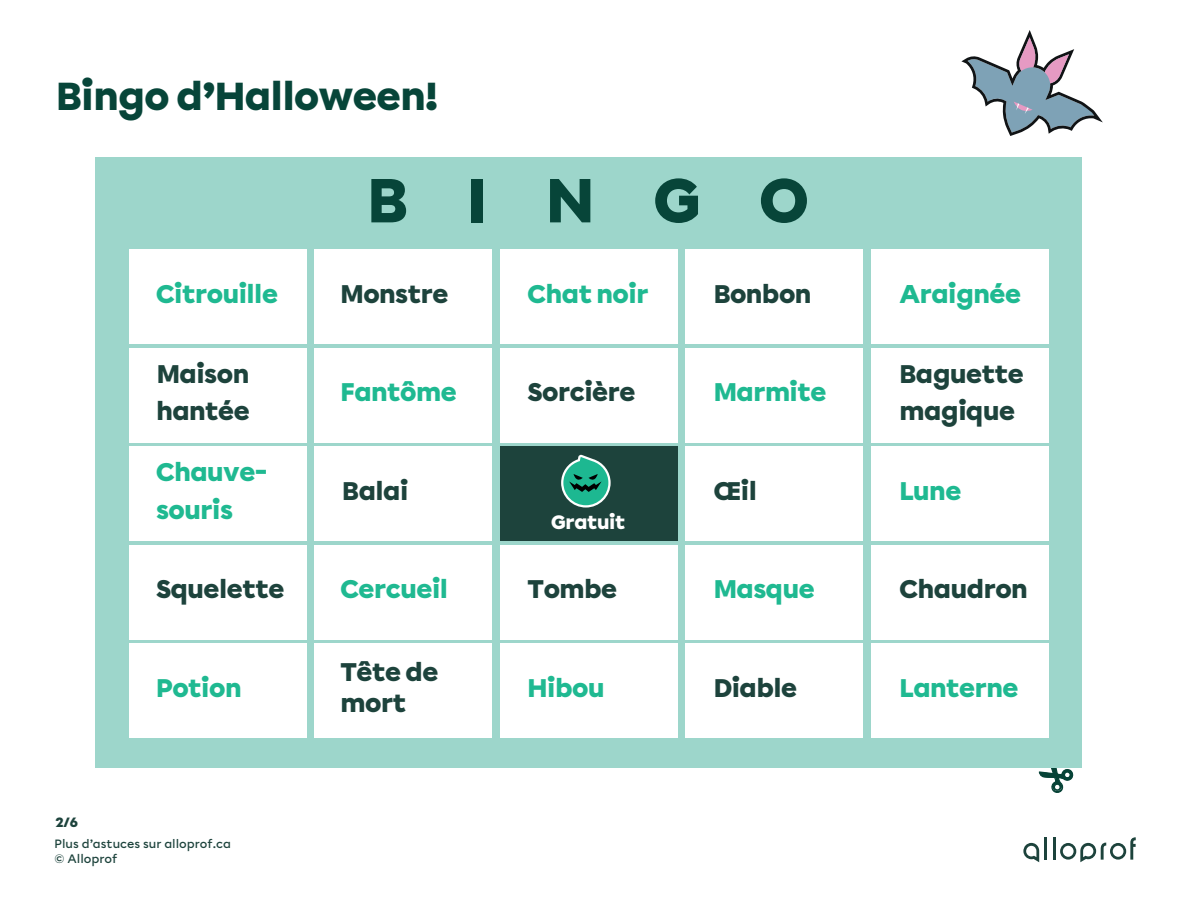
<style>
.page{position:relative;width:1188px;height:918px;background:#fff}
.page>*{position:absolute;margin:0;border:0;box-sizing:border-box;transform-origin:0 0}
.t1{font:900 61.95px "Chromatica Modifiee B";letter-spacing:.95em;color:#074539}
.t2{font:900 39px "Chromatica Modifiee B";letter-spacing:-.02em;color:#074539}
.t3{font:900 25.5px/37.5px "Chromatica Modifiee B";letter-spacing:-.02em;color:#1d433c}
.t4{font:900 25.5px/37.5px "Chromatica Modifiee B";letter-spacing:-.02em;color:#1fb991}
.t5{font:900 19.35px "Chromatica Modifiee B";letter-spacing:-.02em;color:#fff}
.t6{font:900 13.5px "Chromatica Modifiee B";color:#1d433c}
.t7{font:500 12.15px "Chromatica Modifiee B";color:#1d433c}
.t8{font:500 12px "Chromatica Modifiee B";color:#1d433c}
</style>
<div class="page">
<svg style="left:1039px;top:768px;width:35px;height:25px"></svg>
<div style="left:96px;top:157px;width:986px;height:611px;background:#9dd6cb"></div>
<div style="left:129px;top:348px;width:177px;height:95px;background:#fff"></div>
<div style="left:500px;top:348px;width:177px;height:95px;background:#fff"></div>
<div style="left:315px;top:348px;width:177px;height:95px;background:#fff"></div>
<div style="left:686px;top:348px;width:177px;height:95px;background:#fff"></div>
<div style="left:871px;top:348px;width:177px;height:95px;background:#fff"></div>
<div style="left:129px;top:643px;width:177px;height:95px;background:#fff"></div>
<div style="left:500px;top:643px;width:177px;height:95px;background:#fff"></div>
<div style="left:315px;top:643px;width:177px;height:95px;background:#fff"></div>
<div style="left:686px;top:643px;width:177px;height:95px;background:#fff"></div>
<div style="left:871px;top:643px;width:177px;height:95px;background:#fff"></div>
<div style="left:129px;top:446px;width:177px;height:95px;background:#fff"></div>
<div style="left:500px;top:446px;width:177px;height:95px;background:#1d433c"></div>
<div style="left:315px;top:446px;width:177px;height:95px;background:#fff"></div>
<div style="left:686px;top:446px;width:177px;height:95px;background:#fff"></div>
<div style="left:871px;top:446px;width:177px;height:95px;background:#fff"></div>
<div style="left:129px;top:545px;width:177px;height:94px;background:#fff"></div>
<div style="left:500px;top:545px;width:177px;height:94px;background:#fff"></div>
<div style="left:315px;top:545px;width:177px;height:94px;background:#fff"></div>
<div style="left:686px;top:545px;width:177px;height:94px;background:#fff"></div>
<div style="left:871px;top:545px;width:177px;height:94px;background:#fff"></div>
<div style="left:129px;top:250px;width:177px;height:94px;background:#fff"></div>
<div style="left:500px;top:250px;width:177px;height:94px;background:#fff"></div>
<div style="left:315px;top:250px;width:177px;height:94px;background:#fff"></div>
<div style="left:686px;top:250px;width:177px;height:94px;background:#fff"></div>
<div style="left:871px;top:250px;width:177px;height:94px;background:#fff"></div>
<svg style="left:961px;top:30px;width:142px;height:106px"></svg>
<svg style="left:561px;top:455px;width:50px;height:53px"></svg>
<hr style="left:1044px;top:838px;width:3px;height:22px;background:#1d433c">
<hr style="left:1053px;top:838px;width:3px;height:22px;background:#1d433c">
<svg style="left:1023px;top:843px;width:16px;height:19px"></svg>
<svg style="left:1060px;top:837px;width:76px;height:25px"></svg>
<h2 class="t2" style="left:56px;top:70px;width:384px">Bingo d’Halloween!</h2>
<h1 class="t1" style="left:367px;top:158px;width:443px">BINGO</h1>
<p class="t4" style="left:156px;top:276px;width:123px">Citrouille</p>
<p class="t3" style="left:341px;top:276px;width:110px">Monstre</p>
<p class="t4" style="left:528px;top:276px;width:123px">Chat noir</p>
<p class="t3" style="left:714px;top:276px;width:99px">Bonbon</p>
<p class="t4" style="left:899px;top:276px;width:123px">Araignée</p>
<p class="t3" style="left:156px;top:355px;width:95px">Maison hantée</p>
<p class="t4" style="left:156px;top:454px;width:113px">Chauve&shy;souris</p>
<p class="t4" style="left:341px;top:374px;width:118px">Fantôme</p>
<p class="t3" style="left:528px;top:374px;width:109px">Sorcière</p>
<p class="t4" style="left:714px;top:374px;width:114px">Marmite</p>
<p class="t3" style="left:900px;top:355px;width:126px">Baguette magique</p>
<p class="t3" style="left:342px;top:472px;width:68px">Balai</p>
<p class="t3" style="left:714px;top:472px;width:45px">Œil</p>
<p class="t4" style="left:900px;top:472px;width:63px">Lune</p>
<p class="t5" style="left:551px;top:508px;width:76px">Gratuit</p>
<p class="t3" style="left:156px;top:571px;width:130px">Squelette</p>
<p class="t4" style="left:341px;top:571px;width:109px">Cercueil</p>
<p class="t3" style="left:528px;top:571px;width:91px">Tombe</p>
<p class="t4" style="left:714px;top:571px;width:102px">Masque</p>
<p class="t3" style="left:900px;top:571px;width:130px">Chaudron</p>
<p class="t6" style="left:55px;top:813px;width:24px">2/6</p>
<p class="t4" style="left:156px;top:669px;width:87px">Potion</p>
<p class="t8" style="left:55px;top:836px;width:178px">Plus d’astuces sur alloprof.ca</p>
<p class="t7" style="left:55px;top:850px;width:64px">© Alloprof</p>
<p class="t3" style="left:341px;top:656px;width:100px;line-height:31.5px">Tête de mort</p>
<p class="t4" style="left:528px;top:669px;width:78px">Hibou</p>
<p class="t3" style="left:714px;top:669px;width:85px">Diable</p>
<p class="t4" style="left:900px;top:669px;width:120px">Lanterne</p>
</div>
